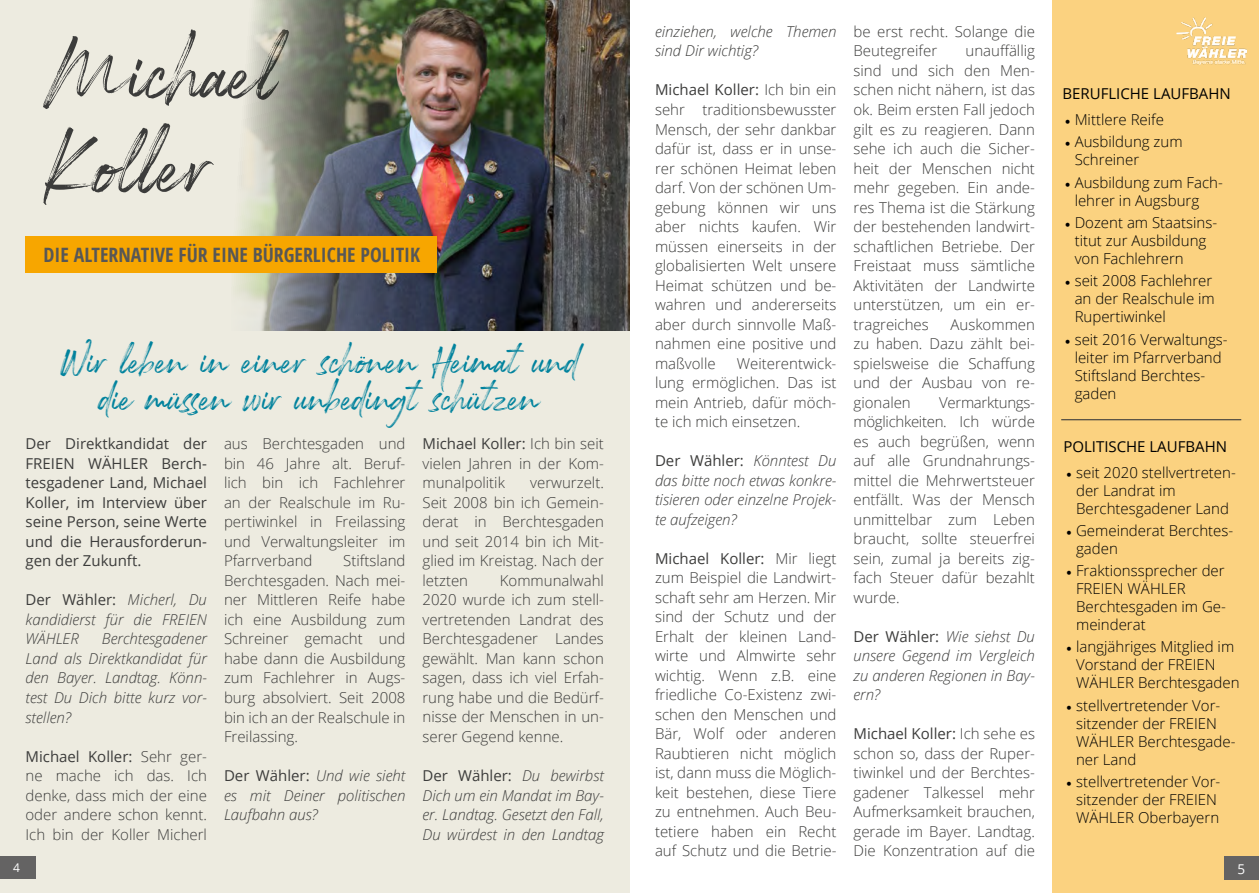
<style>
.page{position:relative;width:1259px;height:893px;background:#fff}
.page>*{position:absolute;margin:0;border:0;box-sizing:border-box;transform-origin:0 0}
.t1{font:93.45px "Rockness";color:#3c3c3b}
.t2{font:42px "Rockness";color:#00829d}
.t3{font:700 condensed 19.8px "Open Sans";color:#575756}
.t4{font:300 15px/19.5px "Open Sans";color:#3c3c3b;text-align:justify}
.t5{font:300 15px/18px "Open Sans";color:#000}
.t6{font:italic 300 15px/19.5px "Open Sans";color:#3c3c3b;text-align:justify}
.t7{font:15px/19.5px "Open Sans";color:#3c3c3b;text-align:justify}
.t8{font:15px "Open Sans";color:#000}
.t9{font:13.5px "Open Sans";color:#fff}
.t10{font:12px "Open Sans";color:#fff}
.s1{font-weight:400;font-style:normal}
.s2{font-weight:400}
.s3{font-family:"Minion Pro";font-weight:400}
</style>
<div class="page">
<div style="left:0;top:0;width:629px;height:893px;background:#edebe0"></div>
<img style="left:235px;top:0;width:394px;height:331px">
<div style="left:26px;top:236px;width:411px;height:37px;background:#f7a600"></div>
<div style="left:1052px;top:0;width:207px;height:893px;background:#fbd280"></div>
<hr style="left:1061px;top:419px;width:180px;height:1px;background:#3c3c3b">
<img style="left:1176px;top:17px;width:70px;height:48px">
<div style="left:1224px;top:856px;width:35px;height:24px;background:#646363"></div>
<svg style="left:360px;top:356px;width:5px;height:3px"></svg>
<div style="left:0;top:856px;width:36px;height:23px;background:#646363"></div>
<p class="t1" style="left:41px;top:10px;width:237px">Michael</p>
<p class="t1" style="left:41px;top:103px;width:172px">Koller</p>
<p class="t3" style="left:43px;top:241px;width:378px">DIE ALTERNATIVE FÜR EINE BÜRGERLICHE POLITIK</p>
<p class="t2" style="left:60px;top:332px;width:520px">Wir leben in einer schonen Heimat und</p>
<p class="t2" style="left:99px;top:370px;width:441px">die mussen wir unbedingt schutzen</p>
<p class="t7" style="left:26px;top:434px;width:183px">Der Direktkandidat der FREIEN WÄHLER Berch&shy;tesgadener Land, Michael Koller, im Interview über seine Person, seine Werte und die Herausforderun&shy;gen der Zukunft.</p>
<p class="t6" style="left:26px;top:590px;width:183px"><span class="s1">Der Wähler:</span> Micherl, Du kandidierst für die FREIEN WÄHLER</p>
<p class="t6" style="left:26px;top:629px;width:183px;text-indent:76px">Berchtesgadener Land als Direktkandidat für den Bayer. Landtag. Könn&shy;test Du Dich bitte kurz vor&shy;stellen?</p>
<p class="t4" style="left:26px;top:746px;width:183px"><span class="s2">Michael Koller:</span> Sehr ger&shy;ne mache ich das. Ich denke, dass mich der eine oder andere schon kennt.<br>Ich bin der Koller Micherl</p>
<p class="t10" style="left:13px;top:860px;width:8px">4</p>
<p class="t4" style="left:224px;top:434px;width:183px">aus Berchtesgaden und bin 46 Jahre alt. Beruf&shy;lich bin ich Fachlehrer an der Realschule im Ru&shy;pertiwinkel in Freilassing und Verwaltungsleiter im Pfarrverband</p>
<p class="t4" style="left:224px;top:551px;width:183px;text-indent:119px">Stiftsland Berchtesgaden. Nach mei&shy;ner Mittleren Reife habe ich eine Ausbildung zum Schreiner gemacht und habe dann die Ausbildung zum Fachlehrer in Augs&shy;burg absolviert. Seit 2008 bin ich an der Realschule in Freilassing.</p>
<p class="t6" style="left:224px;top:765px;width:183px"><span class="s1">Der Wähler:</span> Und wie sieht es mit Deiner politischen Laufbahn aus?</p>
<p class="t4" style="left:422px;top:434px;width:183px"><span class="s2">Michael Koller:</span> Ich bin seit vielen Jahren in der Kom&shy;munalpolitik</p>
<p class="t4" style="left:422px;top:473px;width:183px;text-indent:108px">verwurzelt.<br>Seit 2008 bin ich Gemein&shy;derat in Berchtesgaden und seit 2014 bin ich Mit&shy;glied im Kreistag. Nach der letzten</p>
<p class="t4" style="left:422px;top:570px;width:183px;text-indent:77px">Kommunalwahl 2020 wurde ich zum stell&shy;vertretenden Landrat des Berchtesgadener Landes gewählt. Man kann schon sagen, dass ich viel Erfah&shy;rung habe und die Bedürf&shy;nisse der Menschen in un&shy;serer Gegend kenne.</p>
<p class="t6" style="left:422px;top:765px;width:183px"><span class="s1">Der Wähler:</span> Du bewirbst Dich um ein Mandat im Bay&shy;er. Landtag. Gesetzt den Fall, Du würdest in den Landtag</p>
<p class="t6" style="left:655px;top:21px;width:183px">einziehen, welche Themen sind Dir wichtig?</p>
<p class="t4" style="left:655px;top:80px;width:183px"><span class="s2">Michael Koller:</span> Ich bin ein sehr traditionsbewusster Mensch, der sehr dankbar dafür ist, dass er in unse&shy;rer schönen Heimat leben darf. Von der schönen Um&shy;gebung können wir uns aber nichts kaufen. Wir müssen einerseits in der globalisierten Welt unsere Heimat schützen und be&shy;wahren und andererseits aber durch sinnvolle Maß&shy;nahmen eine positive und maßvolle</p>
<p class="t4" style="left:655px;top:353px;width:183px;text-indent:82px">Weiterentwick&shy;lung ermöglichen. Das ist mein Antrieb, dafür möch&shy;te ich mich einsetzen.</p>
<p class="t6" style="left:655px;top:450px;width:183px"><span class="s1">Der Wähler:</span> Könntest Du das bitte noch etwas konkre&shy;tisieren oder einzelne Projek&shy;te aufzeigen?</p>
<p class="t4" style="left:655px;top:548px;width:183px"><span class="s2">Michael Koller:</span> Mir liegt zum Beispiel die Landwirt&shy;schaft sehr am Herzen. Mir sind der Schutz und der Erhalt der kleinen Land&shy;wirte und Almwirte sehr wichtig. Wenn z.B. eine friedliche Co-Existenz zwi&shy;schen den Menschen und Bär, Wolf oder anderen Raubtieren nicht möglich ist, dann muss die Möglich&shy;keit bestehen, diese Tiere zu entnehmen. Auch Beu&shy;tetiere haben ein Recht auf Schutz und die Betrie-</p>
<p class="t4" style="left:853px;top:21px;width:183px">be erst recht. Solange die<br>Beutegreifer</p>
<p class="t4" style="left:853px;top:41px;width:183px;text-indent:112px">unauffällig sind und sich den Men&shy;schen nicht nähern, ist das ok. Beim ersten Fall jedoch gilt es zu reagieren. Dann sehe ich auch die Sicher&shy;heit der Menschen nicht mehr gegeben. Ein ande&shy;res Thema ist die Stärkung der bestehenden landwirt&shy;schaftlichen Betriebe. Der Freistaat muss sämtliche Aktivitäten der Landwirte unterstützen, um ein er&shy;tragreiches</p>
<p class="t4" style="left:853px;top:314px;width:183px;text-indent:97px">Auskommen zu haben. Dazu zählt bei&shy;spielsweise die Schaffung und der Ausbau von re&shy;gionalen</p>
<p class="t4" style="left:853px;top:392px;width:183px;text-indent:86px">Vermarktungs&shy;möglichkeiten. Ich würde es auch begrüßen, wenn auf alle Grundnahrungs&shy;mittel die Mehrwertsteuer entfällt. Was der Mensch unmittelbar zum Leben braucht, sollte steuerfrei sein, zumal ja bereits zig&shy;fach Steuer dafür bezahlt wurde.</p>
<p class="t6" style="left:853px;top:626px;width:183px"><span class="s1">Der Wähler:</span> Wie siehst Du unsere Gegend im Vergleich zu anderen Regionen in Bay&shy;ern?</p>
<p class="t4" style="left:853px;top:723px;width:183px"><span class="s2">Michael Koller:</span> Ich sehe es schon so, dass der Ruper&shy;tiwinkel und der Berchtes&shy;gadener Talkessel mehr Aufmerksamkeit brauchen, gerade im Bayer. Landtag.<br>Die Konzentration auf die</p>
<p class="t8" style="left:1062px;top:83px;width:170px">BERUFLICHE LAUFBAHN</p>
<p class="t5" style="left:1064px;top:110px;width:101px"><span class="s3">•</span> Mittlere Reife</p>
<p class="t5" style="left:1074px;top:133px;width:109px;text-indent:-10px"><span class="s3">•</span> Ausbildung zum<br>Schreiner</p>
<p class="t5" style="left:1074px;top:173px;width:150px;text-indent:-10px"><span class="s3">•</span> Ausbildung zum Fach&shy;lehrer in Augsburg</p>
<p class="t5" style="left:1074px;top:213px;width:144px;text-indent:-10px"><span class="s3">•</span> Dozent am Staatsins&shy;titut zur Ausbildung von Fachlehrern</p>
<p class="t5" style="left:1074px;top:271px;width:142px;text-indent:-10px"><span class="s3">•</span> seit 2008 Fachlehrer an der Realschule im<br>Rupertiwinkel</p>
<p class="t5" style="left:1074px;top:330px;width:155px;text-indent:-10px"><span class="s3">•</span> seit 2016 Verwaltungs&shy;leiter im Pfarrverband<br>Stiftsland Berchtes&shy;gaden</p>
<p class="t8" style="left:1063px;top:436px;width:165px">POLITISCHE LAUFBAHN</p>
<p class="t5" style="left:1076px;top:463px;width:161px;text-indent:-10px"><span class="s3">•</span> seit 2020 stellvertreten&shy;der Landrat im<br>Berchtesgadener Land</p>
<p class="t5" style="left:1076px;top:521px;width:159px;text-indent:-10px"><span class="s3">•</span> Gemeinderat Berchtes&shy;gaden</p>
<p class="t5" style="left:1076px;top:561px;width:151px;text-indent:-10px"><span class="s3">•</span> Fraktionssprecher der<br>FREIEN WÄHLER<br>Berchtesgaden im Ge&shy;meinderat</p>
<p class="t5" style="left:1076px;top:637px;width:165px;text-indent:-10px"><span class="s3">•</span> langjähriges Mitglied im<br>Vorstand der FREIEN<br>WÄHLER Berchtesgaden</p>
<p class="t5" style="left:1076px;top:696px;width:161px;text-indent:-10px"><span class="s3">•</span> stellvertretender Vor&shy;sitzender der FREIEN<br>WÄHLER Berchtesgade&shy;ner Land</p>
<p class="t5" style="left:1066px;top:772px;width:156px;text-align:center"><span class="s3">•</span> stellvertretender Vor&shy;sitzender der FREIEN<br>WÄHLER Oberbayern</p>
<p class="t9" style="left:1237px;top:859px;width:9px">5</p>
</div>
